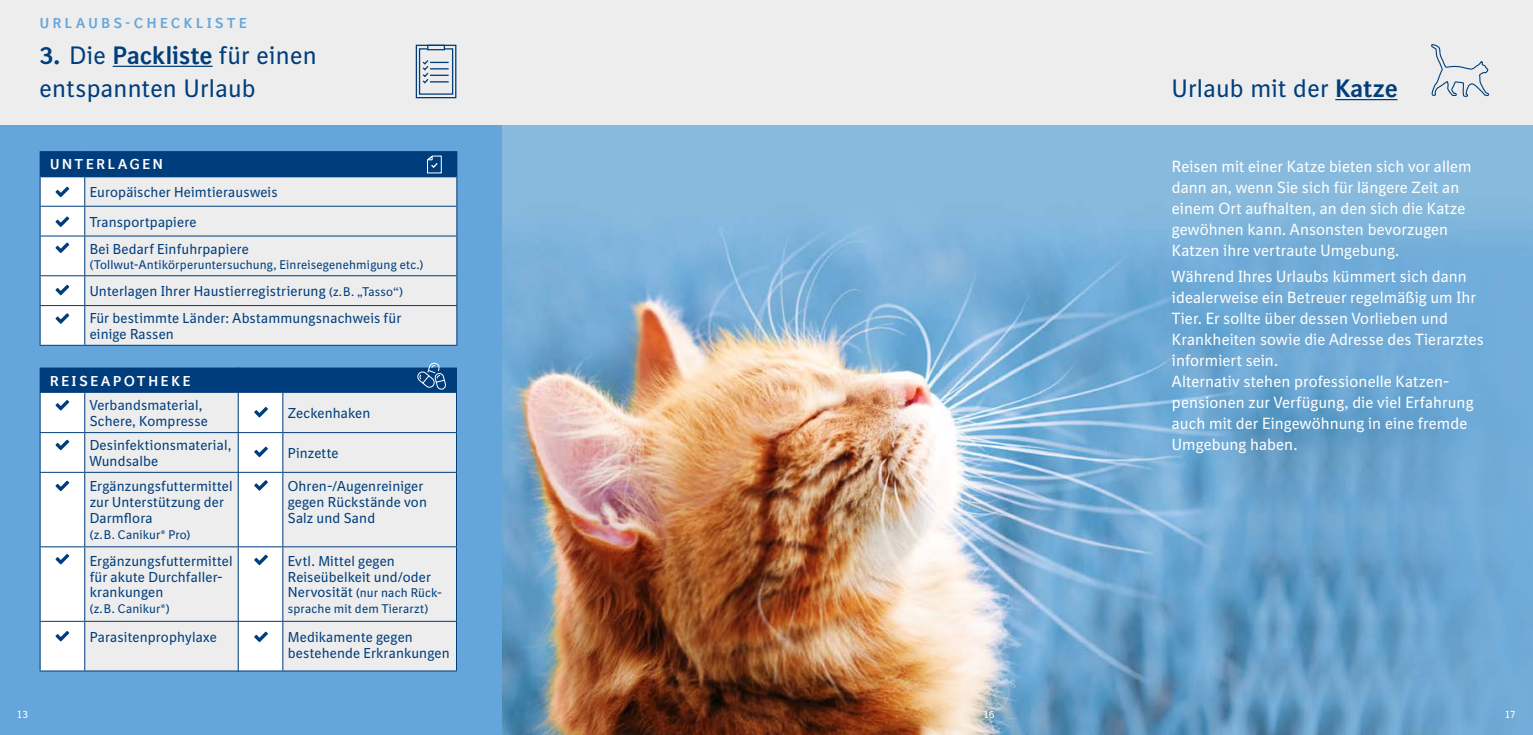
<style>
.page{position:relative;width:1533px;height:735px;background:#fff}
.page>*{position:absolute;margin:0;border:0;box-sizing:border-box;transform-origin:0 0}
.t1{font:24.5px/33.2px "BI Sans NEXT";letter-spacing:.01em;color:#003d7c}
.t2{font:15.75px/21px "BI Sans NEXT";letter-spacing:.005em;color:#fff}
.t3{font:14px/15.8px "BI Sans NEXT";letter-spacing:.01em;color:#003d7c}
.t4{font:700 14px "BI Sans NEXT";letter-spacing:.2em;color:#fff}
.t5{font:700 14px "BI Sans NEXT";letter-spacing:.26em;color:#64a6db}
.t6{font:12.25px/15.8px "BI Sans NEXT";letter-spacing:.015em;color:#003d7c}
.t7{font:10.5px "BI Sans NEXT";color:#fff}
.s1{font-weight:700}
.s2{font-size:12.25px}
.s3{font-size:14px}
</style>
<div class="page">
<img style="left:501px;top:124px;width:1032px;height:610px">
<div style="left:1012px;top:0;width:521px;height:124px;background:#ededed"></div>
<hr style="left:1335px;top:99px;width:62px;height:1px;background:#003d7c">
<svg style="left:1431px;top:44px;width:59px;height:53px"></svg>
<div style="left:501px;top:0;width:511px;height:124px;background:#ededed"></div>
<div style="left:0;top:1px;width:501px;height:733px;background:#64a6db"></div>
<div style="left:0;top:0;width:501px;height:124px;background:#ededed"></div>
<hr style="left:113px;top:66px;width:100px;height:1px;background:#003d7c">
<svg style="left:416px;top:45px;width:40px;height:53px"></svg>
<div style="left:419px;top:48px;width:34px;height:47px;background:#ededed;border:1px solid #003d7c"></div>
<svg style="left:427px;top:45px;width:18px;height:5px"></svg>
<svg style="left:422px;top:60px;width:27px;height:24px"></svg>
<div style="left:40px;top:151px;width:417px;height:25px;background:#003d7c"></div>
<div style="left:85px;top:177px;width:371px;height:167px;background:#ededed"></div>
<hr style="left:85px;top:175px;width:371px;height:2px;background:#003d7c">
<hr style="left:456px;top:176px;width:1px;height:30px;background:#003d7c">
<svg style="left:456px;top:207px;width:1px;height:28px"></svg>
<hr style="left:456px;top:236px;width:1px;height:39px;background:#003d7c">
<svg style="left:456px;top:276px;width:1px;height:29px"></svg>
<hr style="left:456px;top:306px;width:1px;height:38px;background:#003d7c">
<hr style="left:85px;top:344px;width:372px;height:1px;background:#003d7c">
<hr style="left:85px;top:206px;width:372px;height:1px;background:#003d7c">
<hr style="left:85px;top:235px;width:372px;height:1px;background:#003d7c">
<hr style="left:85px;top:275px;width:372px;height:1px;background:#003d7c">
<hr style="left:85px;top:305px;width:372px;height:1px;background:#003d7c">
<hr style="left:40px;top:367px;width:45px;height:1px;background:#003d7c">
<hr style="left:85px;top:367px;width:154px;height:1px;background:#003d7c">
<hr style="left:40px;top:670px;width:45px;height:1px;background:#003d7c">
<hr style="left:85px;top:670px;width:154px;height:1px;background:#003d7c">
<div style="left:238px;top:368px;width:218px;height:24px;background:#003d7c"></div>
<div style="left:283px;top:392px;width:173px;height:278px;background:#ededed"></div>
<svg style="left:456px;top:368px;width:1px;height:24px"></svg>
<hr style="left:238px;top:367px;width:45px;height:1px;background:#003d7c">
<hr style="left:283px;top:367px;width:174px;height:1px;background:#003d7c">
<hr style="left:456px;top:392px;width:1px;height:40px;background:#003d7c">
<hr style="left:456px;top:433px;width:1px;height:38px;background:#003d7c">
<hr style="left:456px;top:472px;width:1px;height:74px;background:#003d7c">
<hr style="left:456px;top:547px;width:1px;height:73px;background:#003d7c">
<hr style="left:456px;top:621px;width:1px;height:49px;background:#003d7c">
<hr style="left:238px;top:670px;width:45px;height:1px;background:#003d7c">
<hr style="left:283px;top:670px;width:174px;height:1px;background:#003d7c">
<hr style="left:283px;top:432px;width:174px;height:1px;background:#003d7c">
<hr style="left:283px;top:471px;width:174px;height:1px;background:#003d7c">
<hr style="left:283px;top:546px;width:174px;height:1px;background:#003d7c">
<hr style="left:283px;top:620px;width:174px;height:1px;background:#003d7c">
<svg style="left:417px;top:362px;width:31px;height:40px"></svg>
<svg style="left:427px;top:155px;width:15px;height:19px"></svg>
<svg style="left:40px;top:176px;width:45px;height:169px;background:#e5ebf1"></svg>
<svg style="left:40px;top:368px;width:243px;height:302px;background:#cbd5df"></svg>
<p class="t5" style="left:40px;top:15px;width:208px">URLAUBS-CHECKLISTE</p>
<h1 class="t1" style="left:40px;top:38px;width:279px"><span class="s1">3.</span> Die <span class="s1">Packliste</span> für einen entspannten Urlaub</h1>
<p class="t7" style="left:17px;top:708px;width:13px">13</p>
<p class="t4" style="left:50px;top:156px;width:114px">UNTERLAGEN</p>
<p class="t3" style="left:90px;top:177px;width:189px;line-height:29.6px">Europäischer Heimtierausweis<br>Transportpapiere</p>
<p class="t3" style="left:90px;top:240px;width:161px">Bei Bedarf Einfuhrpapiere</p>
<p class="t6" style="left:90px;top:257px;width:335px">(Tollwut-Antikörperuntersuchung, Einreisegenehmigung etc.)</p>
<p class="t3" style="left:90px;top:277px;width:315px;line-height:26.8px">Unterlagen Ihrer Haustierregistrierung <span class="s2">(z.B. „Tasso“)<br></span>Für bestimmte Länder: Abstammungsnachweis für</p>
<p class="t3" style="left:90px;top:326px;width:86px">einige Rassen</p>
<p class="t4" style="left:50px;top:373px;width:142px">REISEAPOTHEKE</p>
<p class="t3" style="left:90px;top:397px;width:120px">Verbandsmaterial,<br>Schere, Kompresse</p>
<p class="t3" style="left:90px;top:437px;width:143px">Desinfektionsmaterial,<br>Wundsalbe</p>
<p class="t3" style="left:90px;top:478px;width:145px">Ergänzungsfuttermittel zur Unterstützung der<br>Darmflora</p>
<p class="t6" style="left:90px;top:526px;width:102px">(z.B. Canikur® Pro)</p>
<p class="t3" style="left:90px;top:552px;width:145px">Ergänzungsfuttermittel für akute Durchfaller&shy;krankungen</p>
<p class="t6" style="left:90px;top:600px;width:81px">(z.B. Canikur®)</p>
<p class="t3" style="left:90px;top:629px;width:129px">Parasitenprophylaxe</p>
<p class="t3" style="left:288px;top:405px;width:84px">Zeckenhaken</p>
<p class="t3" style="left:288px;top:445px;width:52px">Pinzette</p>
<p class="t3" style="left:288px;top:478px;width:141px">Ohren-/Augenreiniger gegen Rückstände von<br>Salz und Sand</p>
<p class="t3" style="left:288px;top:552px;width:145px">Evtl. Mittel gegen<br>Reiseübelkeit und/oder</p>
<p class="t6" style="left:288px;top:585px;width:156px"><span class="s3">Nervosität</span> (nur nach Rück&shy;sprache mit dem Tierarzt)</p>
<p class="t3" style="left:288px;top:629px;width:163px">Medikamente gegen bestehende Erkrankungen</p>
<h1 class="t1" style="left:1172px;top:72px;width:227px">Urlaub mit der <span class="s1">Katze</span></h1>
<p class="t2" style="left:1172px;top:155px;width:301px">Reisen mit einer Katze bieten sich vor allem dann an, wenn Sie sich für längere Zeit an einem Ort aufhalten, an den sich die Katze gewöhnen kann. Ansonsten bevorzugen Katzen ihre vertraute Umgebung.</p>
<p class="t2" style="left:1172px;top:265px;width:314px">Während Ihres Urlaubs kümmert sich dann idealerweise ein Betreuer regelmäßig um Ihr Tier. Er sollte über dessen Vorlieben und Krankheiten sowie die Adresse des Tierarztes informiert sein.<br>Alternativ stehen professionelle Katzen&shy;pensionen zur Verfügung, die viel Erfahrung auch mit der Eingewöhnung in eine fremde Umgebung haben.</p>
<p class="t7" style="left:983px;top:708px;width:13px">16</p>
<p class="t7" style="left:1505px;top:708px;width:12px">17</p>
</div>
